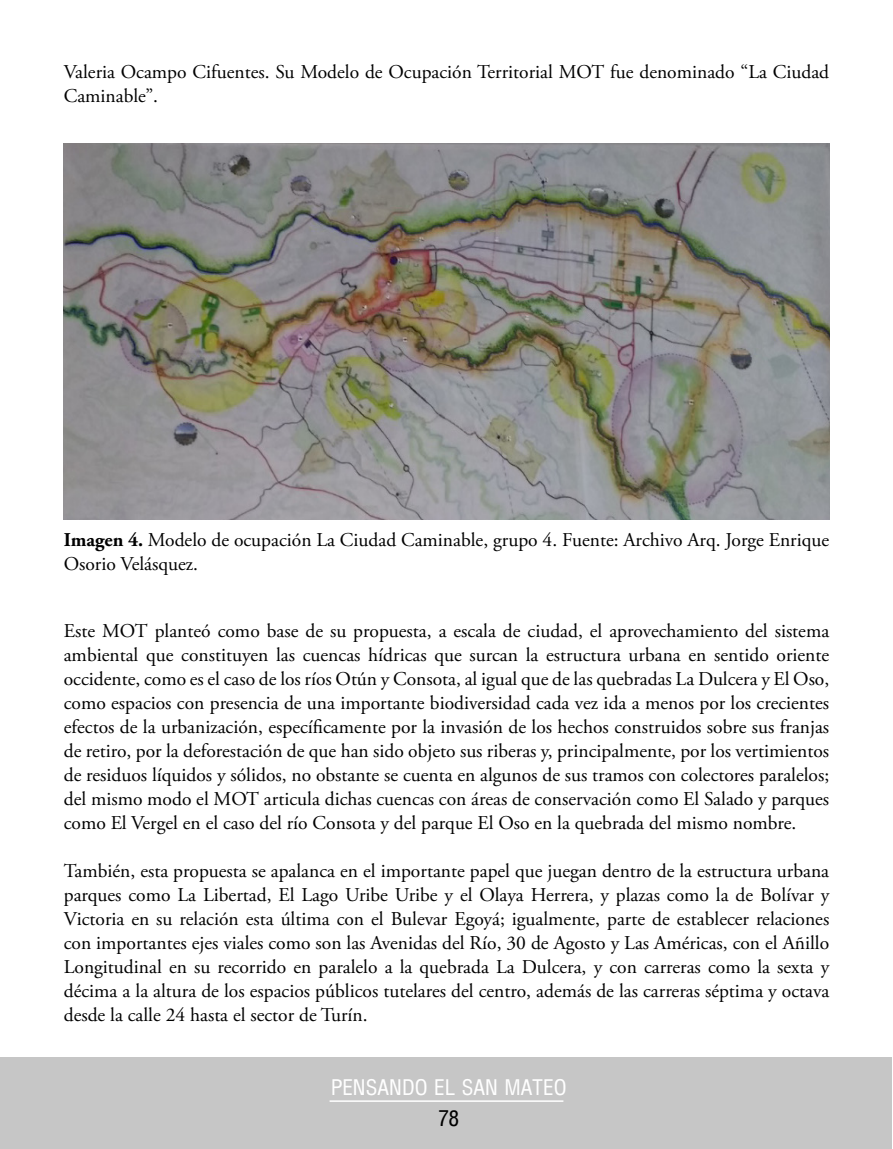
<style>
.page{position:relative;width:893px;height:1149px;background:#fff}
.page>*{position:absolute;margin:0;border:0;box-sizing:border-box;transform-origin:0 0}
.t1{font:21px "Arena Condensed";color:#fff}
.t2{font:21px "Arena Condensed";color:#000}
.t3{font:19.5px/24px "Adobe Garamond Pro";color:#000}
.s1{font-weight:700}
</style>
<div class="page">
<div style="left:1px;top:1056px;width:891px;height:91px;background:#c6c6c6"></div>
<hr style="left:330px;top:1099px;width:233px;height:2px;background:#fff">
<img style="left:63px;top:144px;width:767px;height:375px">
<p class="t3" style="left:64px;top:60px;width:767px">Valeria Ocampo Cifuentes. Su Modelo de Ocupación Territorial MOT fue denominado “La Ciudad<br>Caminable”.</p>
<p class="t3" style="left:64px;top:528px;width:767px"><span class="s1">Imagen 4.</span> Modelo de ocupación La Ciudad Caminable, grupo 4. Fuente: Archivo Arq. Jorge Enrique<br>Osorio Velásquez.</p>
<p class="t3" style="left:64px;top:619px;width:767px;text-align:justify">Este MOT planteó como base de su propuesta, a escala de ciudad, el aprovechamiento del sistema ambiental que constituyen las cuencas hídricas que surcan la estructura urbana en sentido oriente occidente, como es el caso de los ríos Otún y Consota, al igual que de las quebradas La Dulcera y El Oso, como espacios con presencia de una importante biodiversidad cada vez ida a menos por los crecientes efectos de la urbanización, específicamente por la invasión de los hechos construidos sobre sus franjas de retiro, por la deforestación de que han sido objeto sus riberas y, principalmente, por los vertimientos de residuos líquidos y sólidos, no obstante se cuenta en algunos de sus tramos con colectores paralelos; del mismo modo el MOT articula dichas cuencas con áreas de conservación como El Salado y parques como El Vergel en el caso del río Consota y del parque El Oso en la quebrada del mismo nombre.</p>
<p class="t3" style="left:64px;top:859px;width:767px;text-align:justify">También, esta propuesta se apalanca en el importante papel que juegan dentro de la estructura urbana parques como La Libertad, El Lago Uribe Uribe y el Olaya Herrera, y plazas como la de Bolívar y Victoria en su relación esta última con el Bulevar Egoyá; igualmente, parte de establecer relaciones con importantes ejes viales como son las Avenidas del Río, 30 de Agosto y Las Américas, con el Añillo Longitudinal en su recorrido en paralelo a la quebrada La Dulcera, y con carreras como la sexta y décima a la altura de los espacios públicos tutelares del centro, además de las carreras séptima y octava desde la calle 24 hasta el sector de Turín.</p>
<p class="t1" style="left:331px;top:1074px;width:237px">PENSANDO EL SAN MATEO</p>
<p class="t2" style="left:438px;top:1105px;width:23px">78</p>
</div>
